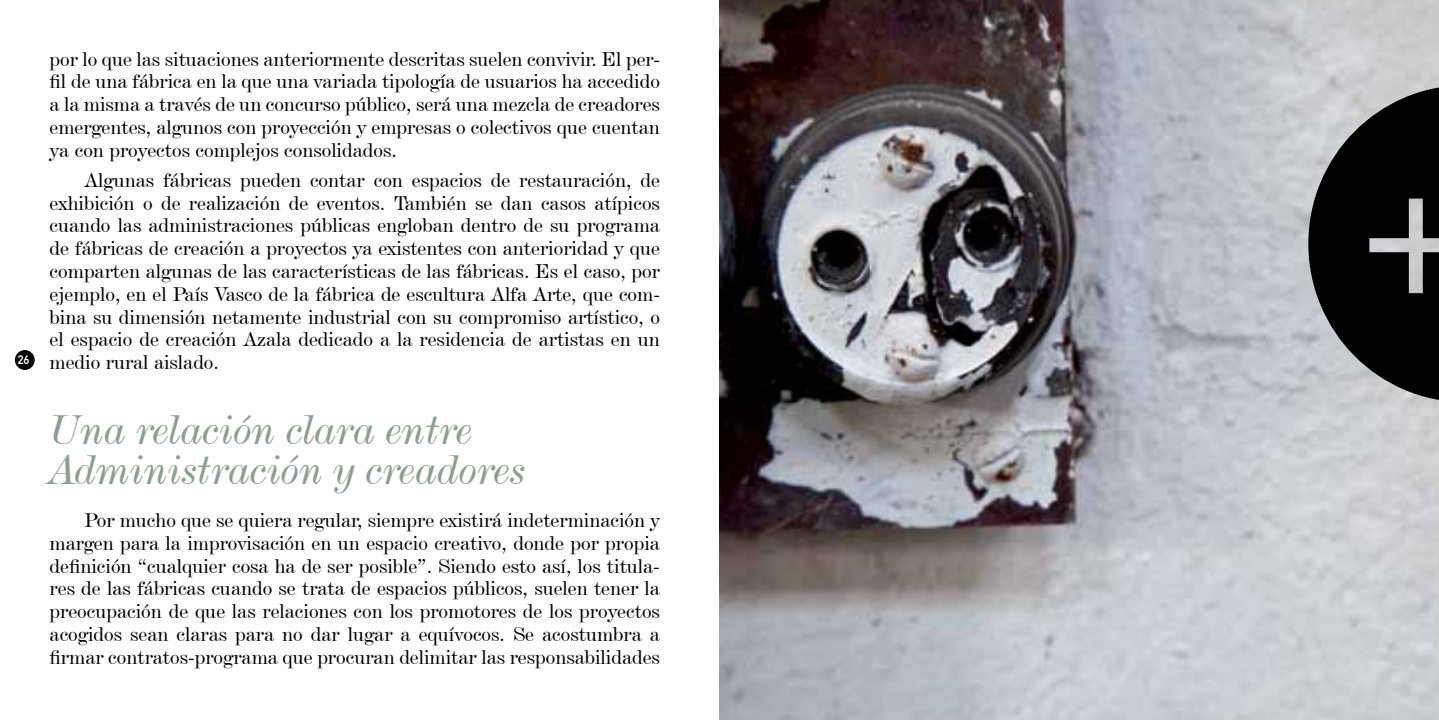
<style>
.page{position:relative;width:1439px;height:720px;background:#fff}
.page>*{position:absolute;margin:0;border:0;box-sizing:border-box;transform-origin:0 0}
.t1{font:43.75px/40.2px "De Vinne BT Italic Text";color:#8f9e90}
.t2{font:21px/22.8px "De Vinne BT Text";color:#000;text-align:justify}
.t3{font:12.25px "DIN Mittelschrift Std";color:#fff}
</style>
<div class="page">
<div style="left:15px;top:350px;width:20px;height:20px;background:#000;border-radius:50%"></div>
<img style="left:719px;top:0;width:720px;height:719px">
<svg style="left:1308px;top:85px;width:131px;height:317px;background:#3e3e40"></svg>
<svg style="left:1369px;top:198px;width:70px;height:95px;background:#404041"></svg>
<p class="t3" style="left:18px;top:353px;width:13px">26</p>
<p class="t2" style="left:50px;top:47px;width:612px">por lo que las situaciones anteriormente descritas suelen convivir. El per&shy;fil de una fábrica en la que una variada tipología de usuarios ha accedido a la misma a través de un concurso público, será una mezcla de creadores emergentes, algunos con proyección y empresas o colectivos que cuentan ya con proyectos complejos consolidados.</p>
<p class="t2" style="left:50px;top:168px;width:612px;text-indent:35px">Algunas fábricas pueden contar con espacios de restauración, de exhibición o de realización de eventos. También se dan casos atípicos cuando las administraciones públicas engloban dentro de su programa de fábricas de creación a proyectos ya existentes con anterioridad y que comparten algunas de las características de las fábricas. Es el caso, por ejemplo, en el País Vasco de la fábrica de escultura Alfa Arte, que com&shy;bina su dimensión netamente industrial con su compromiso artístico, o el espacio de creación Azala dedicado a la residencia de artistas en un medio rural aislado.</p>
<h1 class="t1" style="left:50px;top:408px;width:478px">Una relación clara entre<br>Administración y creadores</h1>
<p class="t2" style="left:50px;top:508px;width:612px;text-indent:35px">Por mucho que se quiera regular, siempre existirá indeterminación y margen para la improvisación en un espacio creativo, donde por propia definición “cualquier cosa ha de ser posible”. Siendo esto así, los titula&shy;res de las fábricas cuando se trata de espacios públicos, suelen tener la preocupación de que las relaciones con los promotores de los proyectos acogidos sean claras para no dar lugar a equívocos. Se acostumbra a firmar contratos-programa que procuran delimitar las responsabilidades</p>
</div>
